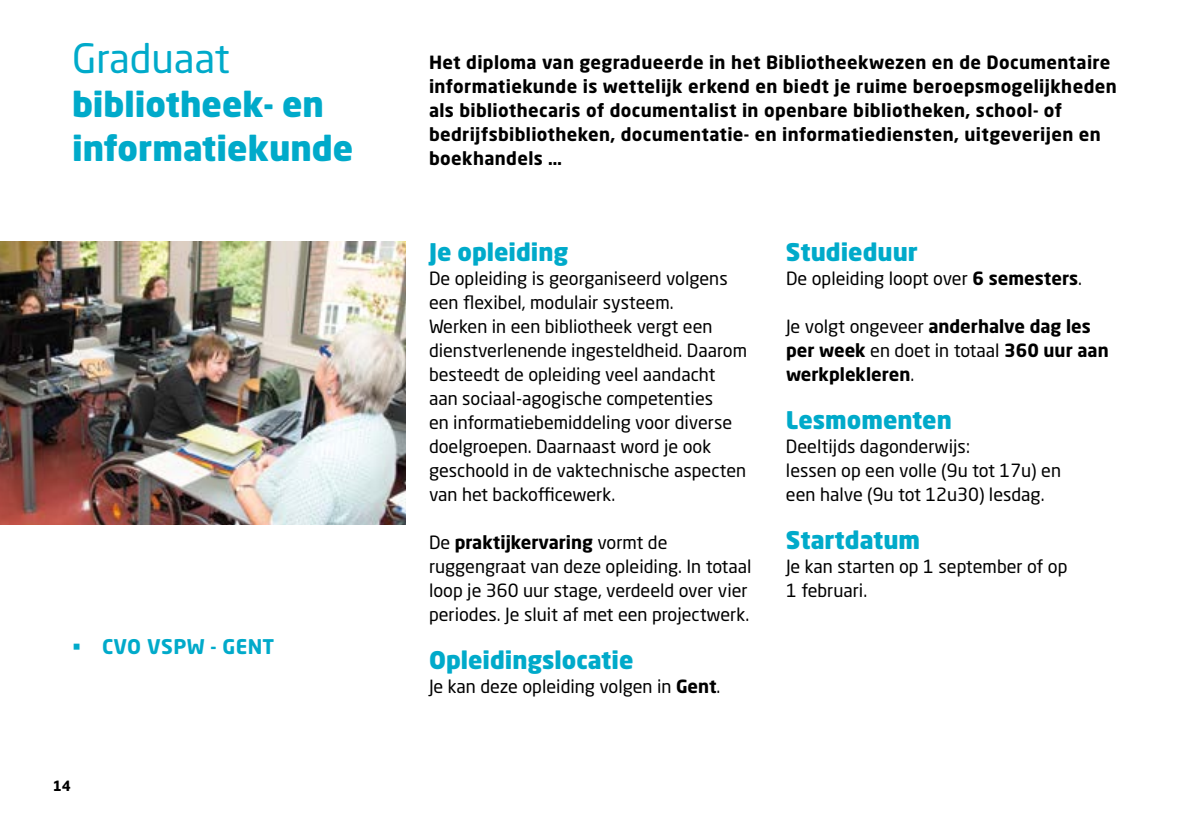
<style>
.page{position:relative;width:1191px;height:840px;background:#fff}
.page>*{position:absolute;margin:0;border:0;box-sizing:border-box;transform-origin:0 0}
.t1{font:40px "Neo Sans Pro";color:#00aaca}
.t2{font:900 34px/44px "Neo Sans Pro";color:#00aaca}
.t3{font:900 24px "Neo Sans Pro";color:#00aaca}
.t4{font:700 20px "Neo Sans Pro";letter-spacing:.02em;color:#00aaca}
.t5{font:18px/24px "Neo Sans Pro";color:#000}
.t6{font:700 18px/24px "Neo Sans Pro";letter-spacing:.02em;color:#000}
.t7{font:700 18px/24px "Neo Sans Pro";color:#000}
.t8{font:700 14px "Neo Sans Pro";color:#000}
.s1{font-weight:700}
.s2{font-weight:400}
</style>
<div class="page">
<img style="left:0;top:241px;width:405px;height:283px">
<h1 class="t1" style="left:72px;top:34px;width:159px">Graduaat</h1>
<h2 class="t2" style="left:72px;top:81px;width:283px">bibliotheek- en informatiekunde</h2>
<p class="t4" style="left:72px;top:633px;width:204px">▪ CVO VSPW - GENT</p>
<p class="t8" style="left:53px;top:776px;width:20px">14</p>
<p class="t6" style="left:429px;top:50px;width:689px">Het diploma van gegradueerde in het Bibliotheekwezen en de Documentaire informatiekunde is wettelijk erkend en biedt je ruime beroepsmogelijkheden als bibliothecaris of documentalist in openbare bibliotheken, school- of bedrijfsbibliotheken, documentatie- en informatiediensten, uitgeverijen en boekhandels …</p>
<h3 class="t3" style="left:429px;top:236px;width:141px">Je opleiding</h3>
<p class="t5" style="left:429px;top:266px;width:319px">De opleiding is georganiseerd volgens een flexibel, modulair systeem.<br>Werken in een bibliotheek vergt een dienstverlenende ingesteldheid. Daarom besteedt de opleiding veel aandacht aan sociaal-agogische competenties<br>en informatiebemiddeling voor diverse doelgroepen. Daarnaast word je ook geschoold in de vaktechnische aspecten van het backofficewerk.</p>
<p class="t5" style="left:429px;top:530px;width:324px">De <span class="s1">praktijkervaring</span> vormt de ruggengraat van deze opleiding. In totaal loop je 360 uur stage, verdeeld over vier periodes. Je sluit af met een projectwerk.</p>
<h3 class="t3" style="left:429px;top:644px;width:206px">Opleidingslocatie</h3>
<p class="t5" style="left:429px;top:674px;width:293px">Je kan deze opleiding volgen in <span class="s1">Gent</span>.</p>
<h3 class="t3" style="left:786px;top:236px;width:133px">Studieduur</h3>
<p class="t5" style="left:786px;top:266px;width:297px">De opleiding loopt over <span class="s1">6 semesters</span>.</p>
<p class="t7" style="left:786px;top:313px;width:324px"><span class="s2">Je volgt ongeveer</span> anderhalve dag les per week <span class="s2">en doet in totaal</span> 360 uur aan werkplekleren<span class="s2">.</span></p>
<h3 class="t3" style="left:786px;top:404px;width:167px">Lesmomenten</h3>
<p class="t5" style="left:786px;top:434px;width:276px">Deeltijds dagonderwijs:<br>lessen op een volle (9u tot 17u) en een halve (9u tot 12u30) lesdag.</p>
<h3 class="t3" style="left:786px;top:524px;width:136px">Startdatum</h3>
<p class="t5" style="left:786px;top:554px;width:283px">Je kan starten op 1 september of op<br>1 februari.</p>
</div>
